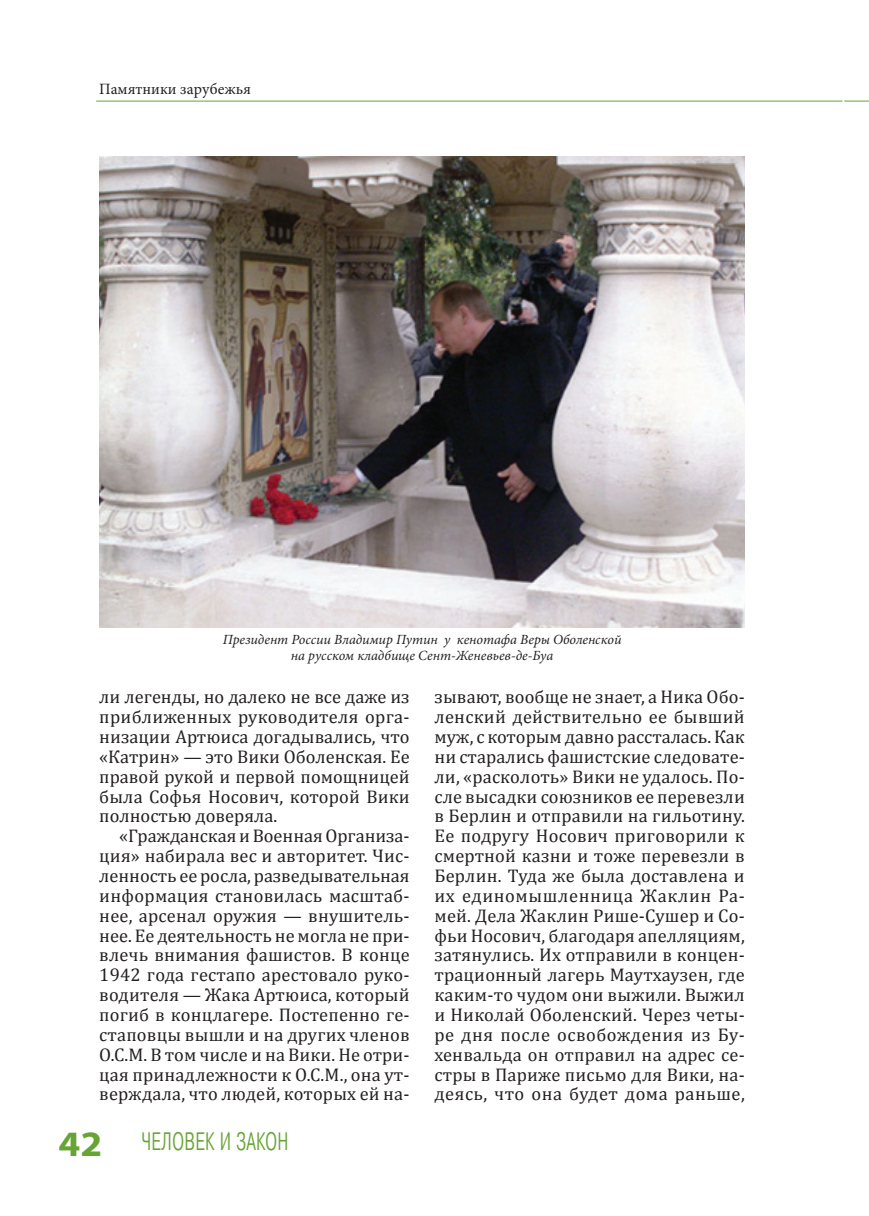
<style>
.page{position:relative;width:869px;height:1216px;background:#fff}
.page>*{position:absolute;margin:0;border:0;box-sizing:border-box;transform-origin:0 0}
.t1{font:300 25.2px "Pragmatica Cond";letter-spacing:.01em;color:#68a335;scale:.8 1}
.t2{font:18.38px/19.8px "Cambria";letter-spacing:.01em;color:#231f20;text-align:justify}
.t3{font:15.75px "Minion Pro";color:#231f20}
.t4{font:italic 14px/15.8px "Minion Pro";color:#231f20;text-align:center}
.s1{font-family:"Myriad Pro";font-weight:700;font-size:35.88px}
</style>
<div class="page">
<hr style="left:96px;top:101px;width:746px;height:1px;background:#68a335">
<svg style="left:844px;top:101px;width:24px;height:1px"></svg>
<img style="left:99px;top:156px;width:645px;height:472px">
<p class="t3" style="left:99px;top:79px;width:153px">Памятники зарубежья</p>
<p class="t4" style="left:222px;top:631px;width:400px">Президент России Владимир Путин у кенотафа Веры Оболенской на русском кладбище Сент-Женевьев-де-Буа</p>
<p class="t2" style="left:99px;top:686px;width:312px">ли легенды, но далеко не все даже из приближенных руководителя орга&shy;низации Артюиса догадывались, что «Катрин» — это Вики Оболенская. Ее правой рукой и первой помощницей была Софья Носович, которой Вики полностью доверяла.</p>
<p class="t2" style="left:99px;top:825px;width:312px;text-indent:20px">«Гражданская и Военная Организа&shy;ция» набирала вес и авторитет. Чис&shy;ленность ее росла, разведывательная информация становилась масштаб&shy;нее, арсенал оружия — внушитель&shy;нее. Ее деятельность не могла не при&shy;влечь внимания фашистов. В конце 1942 года гестапо арестовало руко&shy;водителя — Жака Артюиса, который погиб в концлагере. Постепенно ге&shy;стаповцы вышли и на других членов О.С.М. В том числе и на Вики. Не отри&shy;цая принадлежности к О.С.М., она ут&shy;верждала, что людей, которых ей на-</p>
<h1 class="t1" style="left:59px;top:1126px;width:289px"><span class="s1">42</span> ЧЕЛОВЕК И ЗАКОН</h1>
<p class="t2" style="left:434px;top:686px;width:312px">зывают, вообще не знает, а Ника Обо&shy;ленский действительно ее бывший муж, с которым давно рассталась. Как ни старались фашистские следовате&shy;ли, «расколоть» Вики не удалось. По&shy;сле высадки союзников ее перевезли в Берлин и отправили на гильотину.<br>Ее подругу Носович приговорили к смертной казни и тоже перевезли в Берлин. Туда же была доставлена и их единомышленница Жаклин Ра&shy;мей. Дела Жаклин Рише-Сушер и Со&shy;фьи Носович, благодаря апелляциям, затянулись. Их отправили в концен&shy;трационный лагерь Маутхаузен, где каким-то чудом они выжили. Выжил и Николай Оболенский. Через четы&shy;ре дня после освобождения из Бу&shy;хенвальда он отправил на адрес се&shy;стры в Париже письмо для Вики, на&shy;деясь, что она будет дома раньше,</p>
</div>
